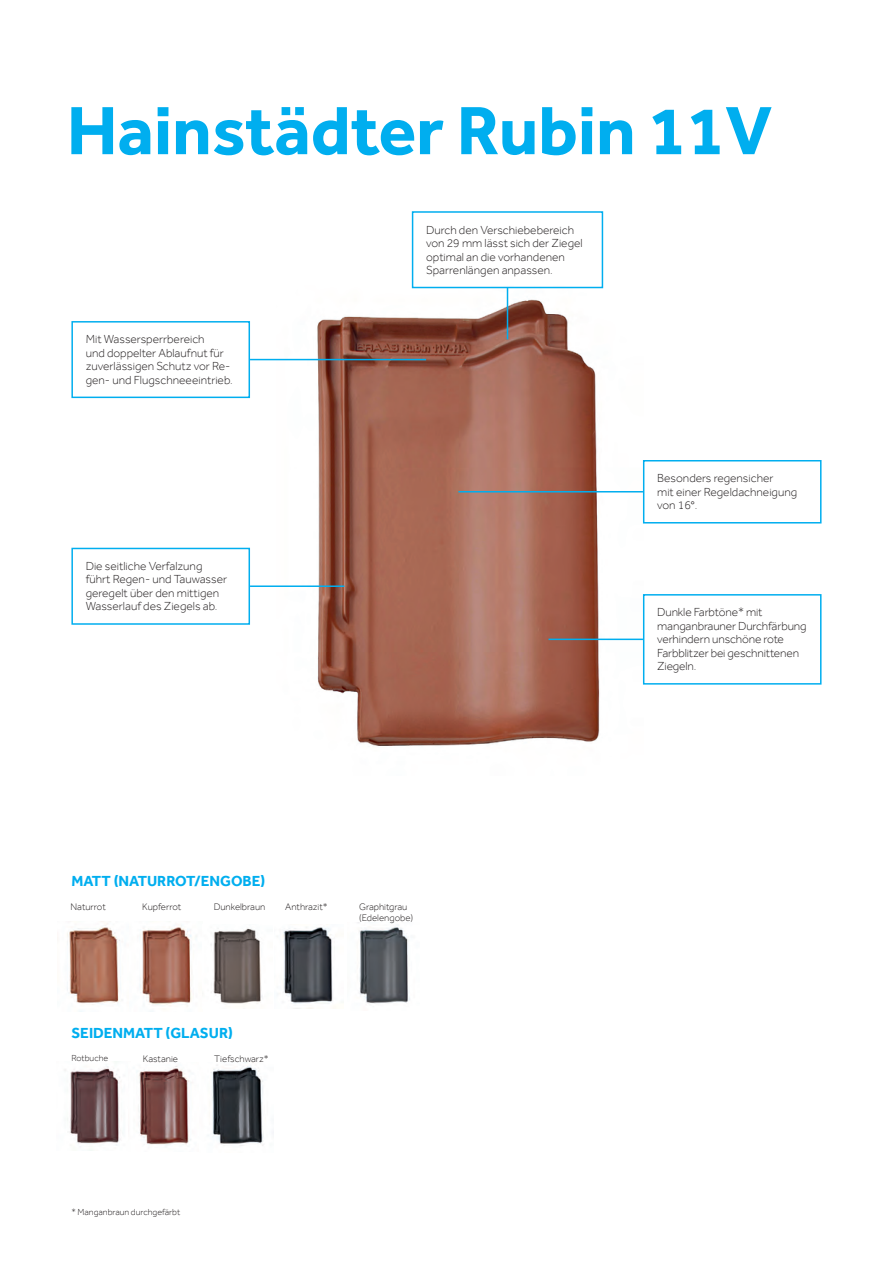
<style>
.page{position:relative;width:893px;height:1263px;background:#fff}
.page>*{position:absolute;margin:0;border:0;box-sizing:border-box;transform-origin:0 0}
.t1{font:700 70.5px "Effra";color:#00aeef}
.t2{font:700 15px "Effra";color:#00aeef}
.t3{font:300 12px/13.5px "Effra";color:#231f20}
.t4{font:300 9.75px/10.5px "Effra";color:#231f20}
.t5{font:300 9px "Effra";color:#231f20}
</style>
<div class="page">
<img style="left:67px;top:923px;width:53px;height:82px">
<img style="left:140px;top:925px;width:52px;height:81px">
<img style="left:211px;top:928px;width:52px;height:76px">
<img style="left:283px;top:927px;width:50px;height:82px">
<img style="left:357px;top:922px;width:53px;height:82px">
<img style="left:65px;top:1066px;width:56px;height:85px">
<img style="left:137px;top:1066px;width:54px;height:80px">
<img style="left:211px;top:1065px;width:53px;height:81px">
<img style="left:276px;top:285px;width:375px;height:461px">
<div style="left:412px;top:211px;width:191px;height:77px;border:2px solid #00aeef"></div>
<hr style="left:507px;top:287px;width:1px;height:52px;background:#00aeef">
<div style="left:71px;top:321px;width:179px;height:77px;border:2px solid #00aeef"></div>
<hr style="left:250px;top:359px;width:176px;height:1px;background:#00aeef">
<div style="left:71px;top:548px;width:179px;height:77px;border:2px solid #00aeef"></div>
<hr style="left:250px;top:585px;width:94px;height:2px;background:#00aeef">
<div style="left:643px;top:460px;width:178px;height:63px;border:2px solid #00aeef"></div>
<hr style="left:458px;top:491px;width:185px;height:1px;background:#00aeef">
<div style="left:643px;top:594px;width:178px;height:91px;border:2px solid #00aeef"></div>
<hr style="left:549px;top:639px;width:94px;height:1px;background:#00aeef">
<h1 class="t1" style="left:67px;top:89px;width:707px">Hainstädter Rubin 11V</h1>
<p class="t3" style="left:86px;top:332px;width:149px">Mit Wassersperrbereich<br>und doppelter Ablaufnut für zuverlässigen Schutz vor Re&shy;gen- und Flugschneeeintrieb.</p>
<p class="t3" style="left:86px;top:559px;width:143px">Die seitliche Verfalzung führt Regen- und Tauwasser geregelt über den mittigen<br>Wasserlauf des Ziegels ab.</p>
<p class="t3" style="left:426px;top:223px;width:158px">Durch den Verschiebebereich von 29 mm lässt sich der Ziegel optimal an die vorhandenen<br>Sparrenlängen anpassen.</p>
<p class="t3" style="left:657px;top:471px;width:141px">Besonders regensicher<br>mit einer Regeldachneigung von 16°.</p>
<p class="t3" style="left:657px;top:605px;width:151px">Dunkle Farbtöne* mit manganbrauner Durchfärbung verhindern unschöne rote<br>Farbblitzer bei geschnittenen<br>Ziegeln.</p>
<p class="t2" style="left:71px;top:872px;width:195px">MATT (NATURROT/ENGOBE)</p>
<p class="t4" style="left:70px;top:902px;width:37px">Naturrot</p>
<p class="t4" style="left:142px;top:902px;width:41px">Kupferrot</p>
<p class="t4" style="left:214px;top:902px;width:53px">Dunkelbraun</p>
<p class="t4" style="left:285px;top:902px;width:44px">Anthrazit*</p>
<p class="t4" style="left:359px;top:902px;width:56px">Graphitgrau (Edelengobe)</p>
<p class="t2" style="left:71px;top:1024px;width:163px">SEIDENMATT (GLASUR)</p>
<p class="t5" style="left:71px;top:1053px;width:38px">Rotbuche</p>
<p class="t4" style="left:143px;top:1053px;width:37px">Kastanie</p>
<p class="t4" style="left:214px;top:1053px;width:56px">Tiefschwarz*</p>
<p class="t5" style="left:71px;top:1206px;width:110px">* Manganbraun durchgefärbt</p>
</div>
